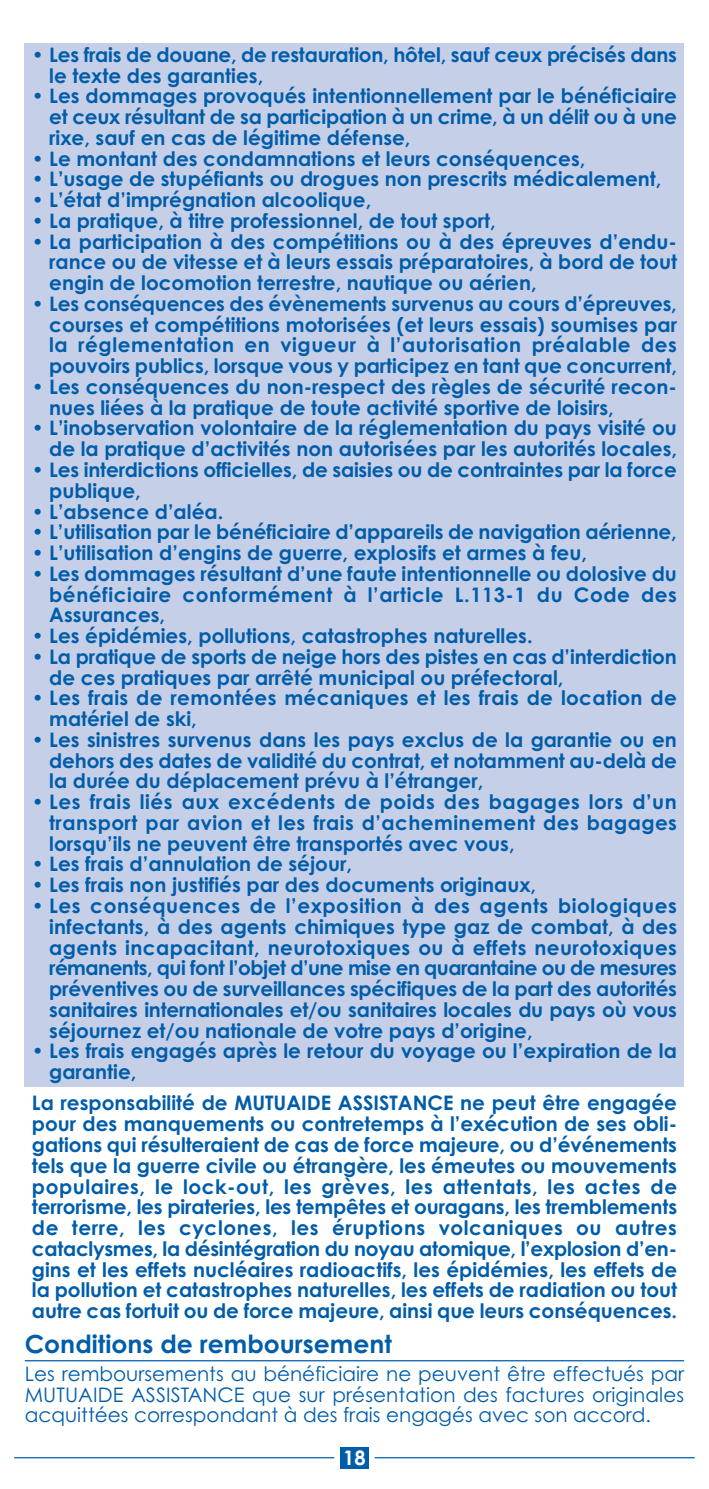
<style>
.page{position:relative;width:709px;height:1489px;background:#fff}
.page>*{position:absolute;margin:0;border:0;box-sizing:border-box;transform-origin:0 0}
.t1{font:700 25px "Century Gothic";color:#005daa}
.t2{font:700 20px/20.8px "Century Gothic";color:#005daa;text-align:justify}
.t3{font:20px/20.8px "Century Gothic";color:#005daa;text-align:justify}
.t4{font:700 20px "Century Gothic";color:#fff}
</style>
<div class="page">
<div style="left:25px;top:43px;width:659px;height:1043px;background:#c6cfe8"></div>
<div style="left:340px;top:1446px;width:29px;height:22px;background:#005daa"></div>
<hr style="left:14px;top:1456px;width:320px;height:2px;background:#005daa">
<hr style="left:375px;top:1456px;width:319px;height:2px;background:#005daa">
<hr style="left:25px;top:1359px;width:659px;height:2px;background:#005daa">
<p class="t2" style="left:49px;top:46px;width:629px;text-indent:-17px">• Les frais de douane, de restauration, hôtel, sauf ceux précisés dans le texte des garanties,</p>
<p class="t2" style="left:49px;top:88px;width:629px;text-indent:-17px">• Les dommages provoqués intentionnellement par le bénéficiaire et ceux résultant de sa participation à un crime, à un délit ou à une rixe, sauf en cas de légitime défense,</p>
<p class="t2" style="left:32px;top:150px;width:555px">• Le montant des condamnations et leurs conséquences,</p>
<p class="t2" style="left:32px;top:171px;width:631px">• L’usage de stupéfiants ou drogues non prescrits médicalement,</p>
<p class="t2" style="left:32px;top:191px;width:341px">• L’état d’imprégnation alcoolique,</p>
<p class="t2" style="left:32px;top:212px;width:465px">• La pratique, à titre professionnel, de tout sport,</p>
<p class="t2" style="left:49px;top:233px;width:629px;text-indent:-17px">• La participation à des compétitions ou à des épreuves d’endu&shy;rance ou de vitesse et à leurs essais préparatoires, à bord de tout engin de locomotion terrestre, nautique ou aérien,</p>
<p class="t2" style="left:49px;top:295px;width:629px;text-indent:-17px">• Les conséquences des évènements survenus au cours d’épreuves, courses et compétitions motorisées (et leurs essais) soumises par la réglementation en vigueur à l’autorisation préalable des pouvoirs publics, lorsque vous y participez en tant que concurrent,</p>
<p class="t2" style="left:49px;top:378px;width:629px;text-indent:-17px">• Les conséquences du non-respect des règles de sécurité recon&shy;nues liées à la pratique de toute activité sportive de loisirs,</p>
<p class="t2" style="left:32px;top:420px;width:646px;text-align:right">• L’inobservation volontaire de la réglementation du pays visité ou de la pratique d’activités non autorisées par les autorités locales,</p>
<p class="t2" style="left:49px;top:461px;width:629px;text-indent:-17px">• Les interdictions officielles, de saisies ou de contraintes par la force publique,</p>
<p class="t2" style="left:32px;top:503px;width:193px">• L’absence d’aléa.</p>
<p class="t2" style="left:32px;top:523px;width:646px">• L’utilisation par le bénéficiaire d’appareils de navigation aérienne,</p>
<p class="t2" style="left:32px;top:544px;width:556px">• L’utilisation d’engins de guerre, explosifs et armes à feu,</p>
<p class="t2" style="left:49px;top:565px;width:629px;text-indent:-17px">• Les dommages résultant d’une faute intentionnelle ou dolosive du bénéficiaire conformément à l’article L.113-1 du Code des Assurances,</p>
<p class="t2" style="left:32px;top:627px;width:502px">• Les épidémies, pollutions, catastrophes naturelles.</p>
<p class="t2" style="left:49px;top:648px;width:629px;text-indent:-17px">• La pratique de sports de neige hors des pistes en cas d’interdiction de ces pratiques par arrêté municipal ou préfectoral,</p>
<p class="t2" style="left:49px;top:689px;width:629px;text-indent:-17px">• Les frais de remontées mécaniques et les frais de location de matériel de ski,</p>
<p class="t2" style="left:49px;top:731px;width:629px;text-indent:-17px">• Les sinistres survenus dans les pays exclus de la garantie ou en dehors des dates de validité du contrat, et notamment au-delà de la durée du déplacement prévu à l’étranger,</p>
<p class="t2" style="left:49px;top:793px;width:629px;text-indent:-17px">• Les frais liés aux excédents de poids des bagages lors d’un transport par avion et les frais d’acheminement des bagages lorsqu’ils ne peuvent être transportés avec vous,</p>
<p class="t2" style="left:32px;top:855px;width:322px">• Les frais d’annulation de séjour,</p>
<p class="t2" style="left:32px;top:876px;width:506px">• Les frais non justifiés par des documents originaux,</p>
<p class="t2" style="left:49px;top:897px;width:629px;text-indent:-17px">• Les conséquences de l’exposition à des agents biologiques infectants, à des agents chimiques type gaz de combat, à des agents incapacitant, neurotoxiques ou à effets neurotoxiques rémanents, qui font l’objet d’une mise en quarantaine ou de mesures préventives ou de surveillances spécifiques de la part des autorités sanitaires internationales et/ou sanitaires locales du pays où vous séjournez et/ou nationale de votre pays d’origine,</p>
<p class="t2" style="left:49px;top:1042px;width:629px;text-indent:-17px">• Les frais engagés après le retour du voyage ou l’expiration de la garantie,</p>
<p class="t2" style="left:32px;top:1094px;width:646px">La responsabilité de MUTUAIDE ASSISTANCE ne peut être engagée pour des manquements ou contretemps à l’exécution de ses obli&shy;gations qui résulteraient de cas de force majeure, ou d’événements tels que la guerre civile ou étrangère, les émeutes ou mouvements populaires, le lock-out, les grèves, les attentats, les actes de terrorisme, les pirateries, les tempêtes et ouragans, les tremblements de terre, les cyclones, les éruptions volcaniques ou autres cataclysmes, la désintégration du noyau atomique, l’explosion d’en&shy;gins et les effets nucléaires radioactifs, les épidémies, les effets de la pollution et catastrophes naturelles, les effets de radiation ou tout autre cas fortuit ou de force majeure, ainsi que leurs conséquences.</p>
<p class="t1" style="left:25px;top:1334px;width:368px">Conditions de remboursement</p>
<p class="t3" style="left:25px;top:1364px;width:661px">Les remboursements au bénéficiaire ne peuvent être effectués par MUTUAIDE ASSISTANCE que sur présentation des factures originales acquittées correspondant à des frais engagés avec son accord.</p>
<p class="t4" style="left:343px;top:1449px;width:24px">18</p>
</div>
